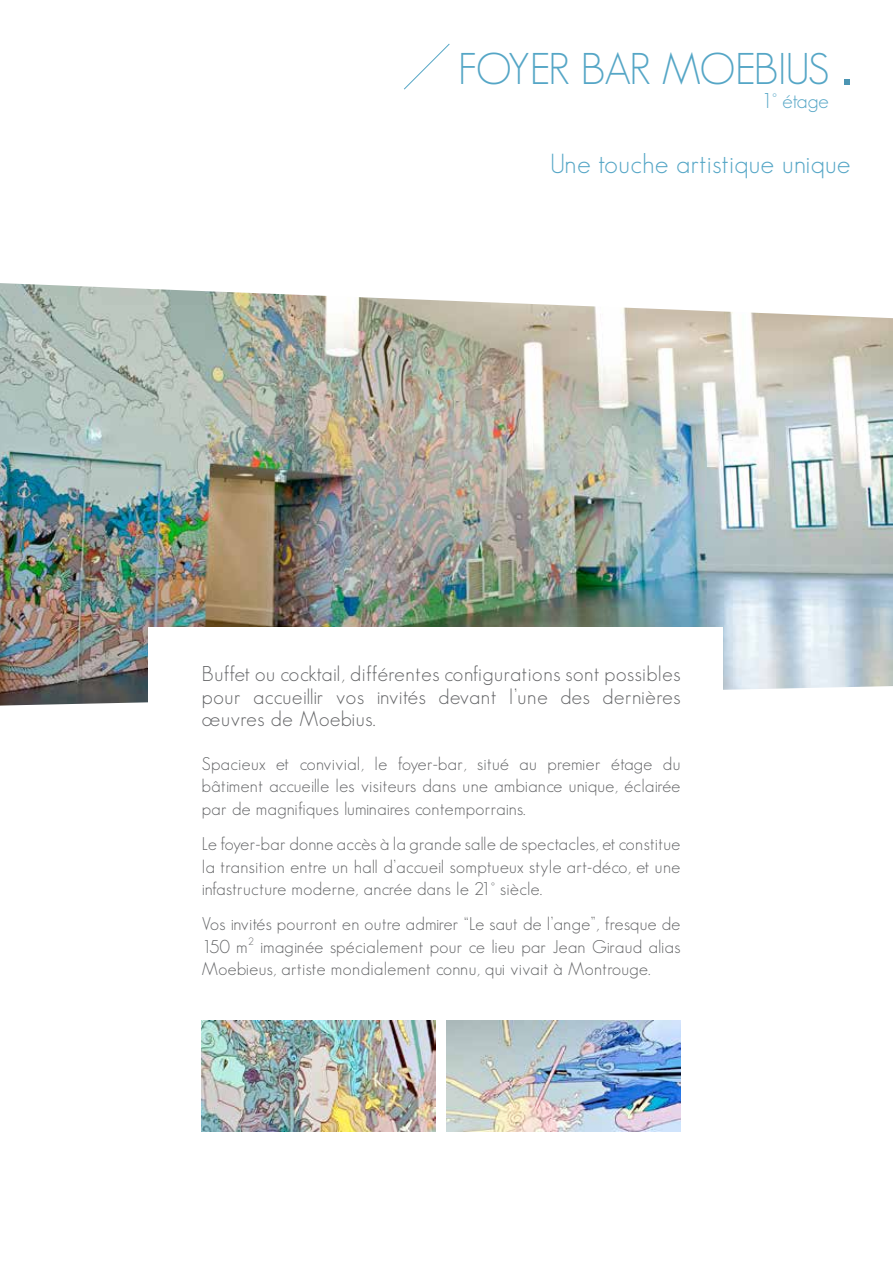
<style>
.page{position:relative;width:893px;height:1263px;background:#fff}
.page>*{position:absolute;margin:0;border:0;box-sizing:border-box;transform-origin:0 0}
.t1{font:300 43.5px "Geosans";letter-spacing:-.025em;color:#55a6c6}
.t2{font:300 27px "Geosans";letter-spacing:.02em;color:#55a6c6}
.t3{font:300 21px/22.5px "Geosans";letter-spacing:.03em;color:#636466;text-align:justify}
.t4{font:300 21px "Geosans";color:#55a6c6}
.t5{font:300 18px/22.5px "Geosans";letter-spacing:.02em;color:#636466;text-align:justify}
</style>
<div class="page">
<img style="left:0;top:318px;width:893px;height:368px">
<svg style="left:0;top:283px;width:886px;height:35px"></svg>
<svg style="left:0;top:686px;width:890px;height:20px"></svg>
<div style="left:149px;top:627px;width:574px;height:636px;background:#fff"></div>
<svg style="left:404px;top:43px;width:46px;height:47px"></svg>
<svg style="left:844px;top:80px;width:6px;height:5px"></svg>
<img style="left:202px;top:1020px;width:234px;height:111px">
<img style="left:446px;top:1020px;width:234px;height:111px">
<h1 class="t1" style="left:458px;top:44px;width:373px">FOYER BAR MOEBIUS</h1>
<p class="t4" style="left:761px;top:89px;width:69px">1° étage</p>
<h2 class="t2" style="left:550px;top:149px;width:302px">Une touche artistique unique</h2>
<p class="t3" style="left:202px;top:663px;width:480px">Buffet ou cocktail, différentes configurations sont possibles pour accueillir vos invités devant l’une des dernières œuvres de Moebius.</p>
<p class="t5" style="left:202px;top:752px;width:480px">Spacieux et convivial, le foyer-bar, situé au premier étage du bâtiment accueille les visiteurs dans une ambiance unique, éclairée par de magnifiques luminaires contemporrains.</p>
<p class="t5" style="left:202px;top:833px;width:480px">Le foyer-bar donne accès à la grande salle de spectacles, et constitue la transition entre un hall d’accueil somptueux style art-déco, et une infastructure moderne, ancrée dans le 21° siècle.</p>
<p class="t5" style="left:202px;top:913px;width:480px">Vos invités pourront en outre admirer “Le saut de l’ange”, fresque de 150 m<sup>2</sup> imaginée spécialement pour ce lieu par Jean Giraud alias Moebieus, artiste mondialement connu, qui vivait à Montrouge.</p>
</div>
